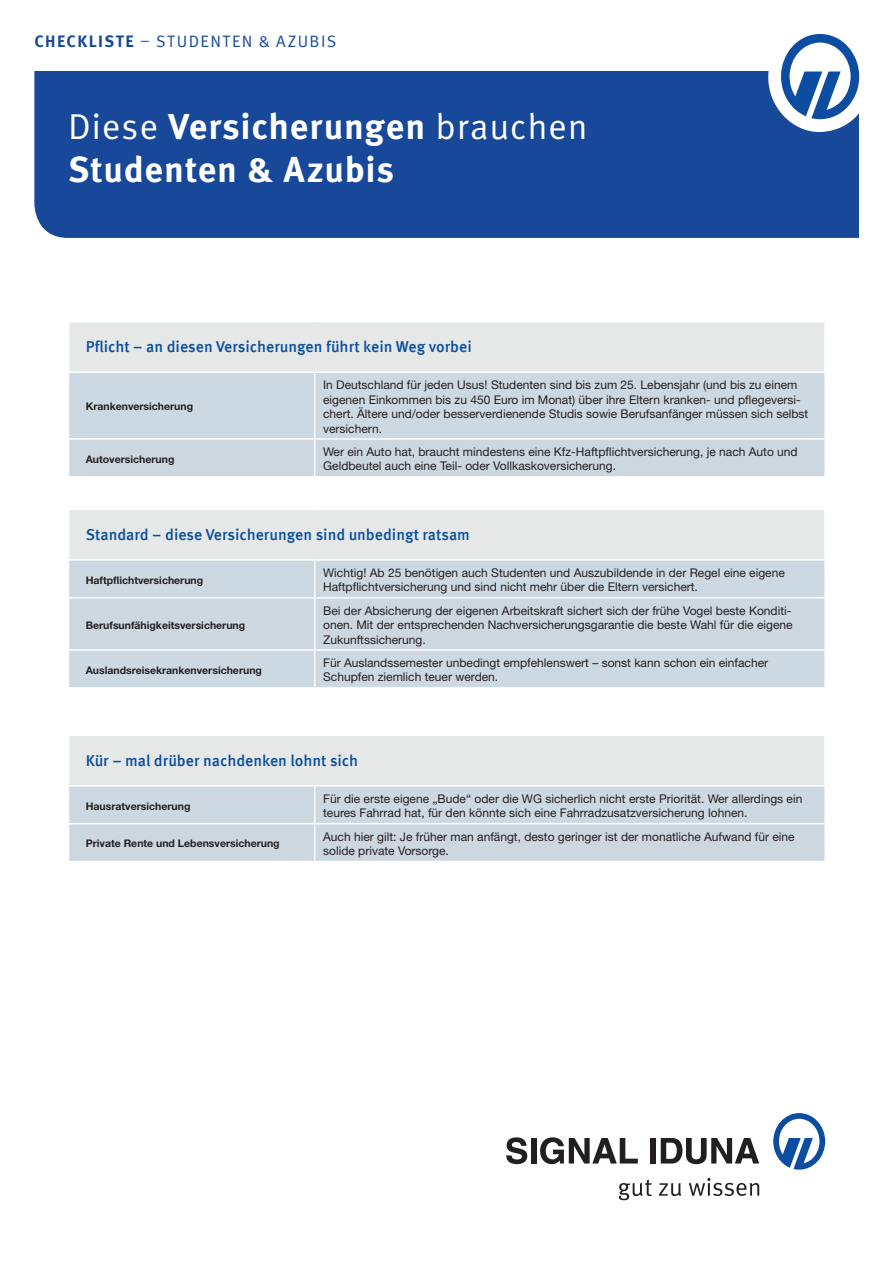
<style>
.page{position:relative;width:893px;height:1263px;background:#fff}
.page>*{position:absolute;margin:0;border:0;box-sizing:border-box;transform-origin:0 0}
.t1{font:700 36px/42.5px "Meta OT";letter-spacing:.02em;color:#fff}
.t2{font:16.5px "Meta OT Norm";letter-spacing:.085em;color:#174899}
.t3{font:500 15.75px "Meta Offc";color:#0a4f9c}
.t4{font:12px/14.4px "Helvetica Neue LT Pro";color:#231f20}
.t5{font:700 10.5px "Helvetica Neue LT Pro";color:#231f20}
.s1{font-family:"Meta OT";font-weight:700}
.s2{font-family:"Meta OT Norm";font-weight:400}
</style>
<div class="page">
<svg style="left:506px;top:1137px;width:21px;height:27px"></svg>
<div style="left:531px;top:1138px;width:6px;height:25px;background:#231f20"></div>
<svg style="left:540px;top:1137px;width:98px;height:27px"></svg>
<div style="left:650px;top:1138px;width:6px;height:25px;background:#231f20"></div>
<svg style="left:661px;top:1138px;width:98px;height:26px"></svg>
<svg style="left:619px;top:1180px;width:33px;height:20px"></svg>
<svg style="left:659px;top:1183px;width:22px;height:13px"></svg>
<svg style="left:689px;top:1178px;width:70px;height:18px"></svg>
<svg style="left:773px;top:1113px;width:52px;height:57px"></svg>
<div style="left:34px;top:71px;width:825px;height:167px;background:#174899"></div>
<div style="left:768px;top:28px;width:101px;height:104px;background:#fff;border-radius:50px"></div>
<svg style="left:781px;top:34px;width:78px;height:85px"></svg>
<div style="left:69px;top:322px;width:756px;height:50px;background:#e5e8e7"></div>
<div style="left:70px;top:373px;width:755px;height:65px;background:#cdd9e2"></div>
<div style="left:70px;top:440px;width:755px;height:36px;background:#cdd7e0"></div>
<hr style="left:68px;top:321px;width:247px;height:2px;background:#fff">
<hr style="left:68px;top:323px;width:2px;height:48px;background:#fff">
<hr style="left:315px;top:321px;width:511px;height:2px;background:#fff">
<hr style="left:824px;top:323px;width:2px;height:48px;background:#fff">
<hr style="left:68px;top:371px;width:247px;height:2px;background:#fff">
<hr style="left:315px;top:371px;width:511px;height:2px;background:#fff">
<hr style="left:314px;top:373px;width:1px;height:65px;background:#fff">
<hr style="left:314px;top:440px;width:1px;height:36px;background:#fff">
<div style="left:69px;top:735px;width:756px;height:51px;background:#e5e8e7"></div>
<div style="left:70px;top:786px;width:755px;height:75px;background:#cdd9e2"></div>
<hr style="left:68px;top:735px;width:247px;height:1px;background:#fff">
<hr style="left:68px;top:736px;width:2px;height:49px;background:#fff">
<hr style="left:315px;top:735px;width:511px;height:1px;background:#fff">
<hr style="left:824px;top:736px;width:2px;height:49px;background:#fff">
<hr style="left:68px;top:785px;width:247px;height:1px;background:#fff">
<hr style="left:315px;top:785px;width:511px;height:1px;background:#fff">
<hr style="left:69px;top:823px;width:246px;height:1px;background:#fff">
<hr style="left:315px;top:823px;width:510px;height:1px;background:#fff">
<hr style="left:314px;top:786px;width:1px;height:37px;background:#fff">
<hr style="left:314px;top:824px;width:1px;height:37px;background:#fff">
<div style="left:69px;top:509px;width:756px;height:51px;background:#e5e8e7"></div>
<div style="left:70px;top:561px;width:755px;height:126px;background:#cdd9e2"></div>
<div style="left:70px;top:598px;width:755px;height:51px;background:#cdd7e0"></div>
<hr style="left:68px;top:509px;width:247px;height:1px;background:#fff">
<hr style="left:68px;top:510px;width:2px;height:49px;background:#fff">
<hr style="left:315px;top:509px;width:511px;height:1px;background:#fff">
<hr style="left:824px;top:510px;width:2px;height:49px;background:#fff">
<hr style="left:68px;top:559px;width:247px;height:2px;background:#fff">
<hr style="left:315px;top:559px;width:511px;height:2px;background:#fff">
<hr style="left:69px;top:597px;width:246px;height:1px;background:#fff">
<hr style="left:315px;top:597px;width:510px;height:1px;background:#fff">
<hr style="left:69px;top:649px;width:246px;height:2px;background:#fff">
<hr style="left:315px;top:649px;width:510px;height:2px;background:#fff">
<hr style="left:314px;top:561px;width:1px;height:36px;background:#fff">
<hr style="left:314px;top:598px;width:1px;height:51px;background:#fff">
<hr style="left:314px;top:651px;width:1px;height:36px;background:#fff">
<h2 class="t2" style="left:34px;top:32px;width:303px"><span class="s1">CHECKLISTE</span> – STUDENTEN &amp; AZUBIS</h2>
<h1 class="t1" style="left:68px;top:106px;width:521px"><span class="s2">Diese</span> Versicherungen <span class="s2">brauchen<br></span>Studenten &amp; Azubis</h1>
<h3 class="t3" style="left:86px;top:338px;width:388px">Pflicht – an diesen Versicherungen führt kein Weg vorbei</h3>
<p class="t5" style="left:86px;top:400px;width:109px">Krankenversicherung</p>
<p class="t4" style="left:323px;top:378px;width:487px">In Deutschland für jeden Usus! Studenten sind bis zum 25. Lebensjahr (und bis zu einem eigenen Einkommen bis zu 450 Euro im Monat) über ihre Eltern kranken- und pflegeversi&shy;chert. Ältere und/oder besserverdienende Studis sowie Berufsanfänger müssen sich selbst versichern.</p>
<p class="t5" style="left:86px;top:452px;width:90px">Autoversicherung</p>
<p class="t4" style="left:323px;top:444px;width:476px">Wer ein Auto hat, braucht mindestens eine Kfz-Haftpflichtversicherung, je nach Auto und<br>Geldbeutel auch eine Teil- oder Vollkaskoversicherung.</p>
<h3 class="t3" style="left:86px;top:525px;width:386px">Standard – diese Versicherungen sind unbedingt ratsam</h3>
<p class="t5" style="left:86px;top:573px;width:119px">Haftpflichtversicherung</p>
<p class="t4" style="left:323px;top:565px;width:463px">Wichtig! Ab 25 benötigen auch Studenten und Auszubildende in der Regel eine eigene<br>Haftpflichtversicherung und sind nicht mehr über die Eltern versichert.</p>
<p class="t5" style="left:86px;top:618px;width:161px">Berufsunfähigkeitsversicherung</p>
<p class="t4" style="left:323px;top:603px;width:471px;text-align:justify">Bei der Absicherung der eigenen Arbeitskraft sichert sich der frühe Vogel beste Konditi&shy;onen. Mit der entsprechenden Nachversicherungsgarantie die beste Wahl für die eigene Zukunftssicherung.</p>
<p class="t5" style="left:86px;top:663px;width:178px">Auslandsreisekrankenversicherung</p>
<p class="t4" style="left:323px;top:655px;width:446px">Für Auslandssemester unbedingt empfehlenswert – sonst kann schon ein einfacher<br>Schupfen ziemlich teuer werden.</p>
<h3 class="t3" style="left:86px;top:751px;width:274px">Kür – mal drüber nachdenken lohnt sich</h3>
<p class="t5" style="left:86px;top:799px;width:106px">Hausratversicherung</p>
<p class="t4" style="left:323px;top:791px;width:481px">Für die erste eigene „Bude“ oder die WG sicherlich nicht erste Priorität. Wer allerdings ein teures Fahrrad hat, für den könnte sich eine Fahrradzusatzversicherung lohnen.</p>
<p class="t5" style="left:86px;top:837px;width:195px">Private Rente und Lebensversicherung</p>
<p class="t4" style="left:323px;top:829px;width:473px">Auch hier gilt: Je früher man anfängt, desto geringer ist der monatliche Aufwand für eine solide private Vorsorge.</p>
</div>
